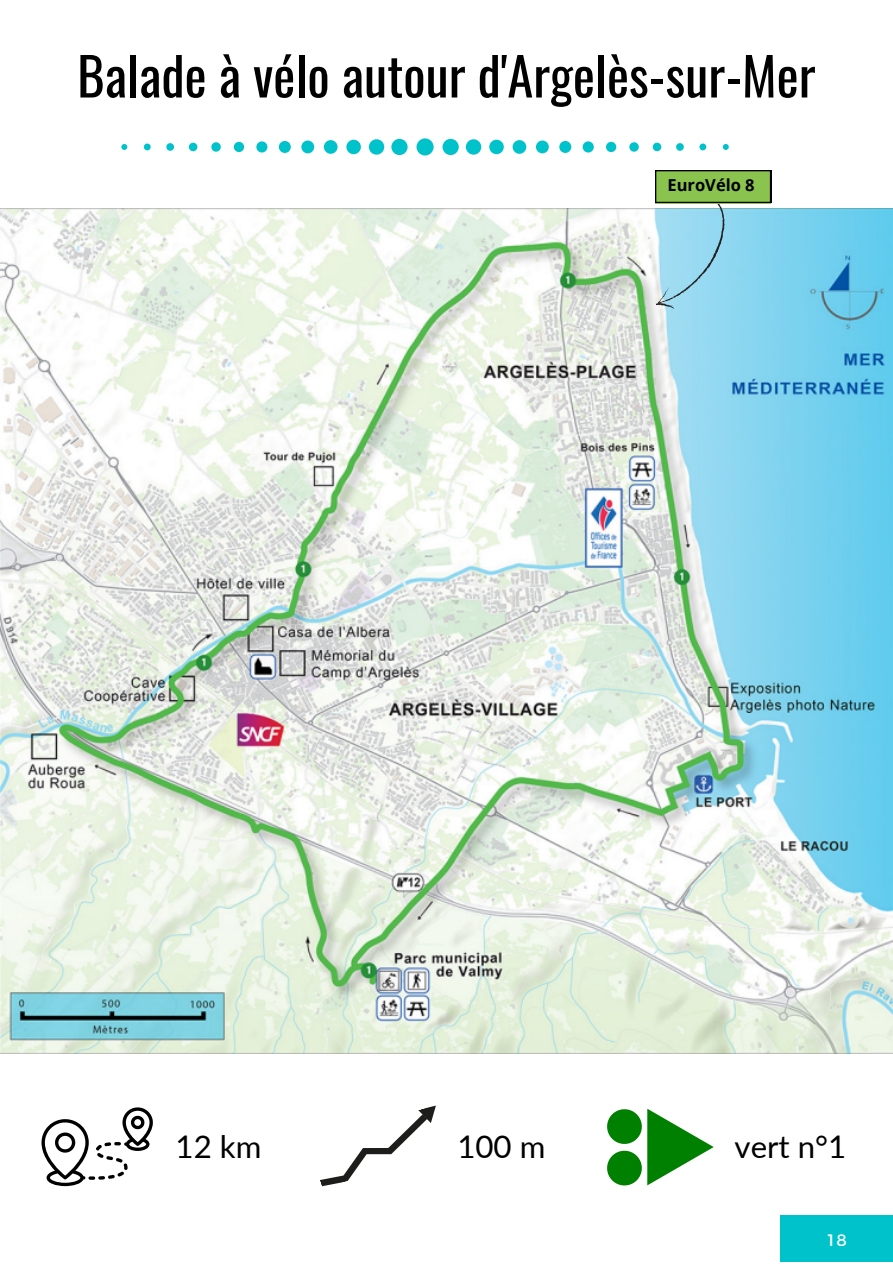
<style>
.page{position:relative;width:893px;height:1264px;background:#fff}
.page>*{position:absolute;margin:0;border:0;box-sizing:border-box;transform-origin:0 0}
.t1{font:52.5px "Oswald";color:#000}
.t2{font:31.2px "Lato";color:#000}
.t3{font:700 16.5px "Open Sans";color:#000}
.t4{font:16.5px "Montserrat";color:#fff}
</style>
<div class="page">
<img style="left:0;top:209px;width:892px;height:844px">
<svg style="left:121px;top:138px;width:607px;height:17px"></svg>
<svg style="left:41px;top:1107px;width:112px;height:79px"></svg>
<svg style="left:320px;top:1105px;width:116px;height:82px"></svg>
<svg style="left:607px;top:1109px;width:34px;height:34px"></svg>
<svg style="left:607px;top:1150px;width:34px;height:35px"></svg>
<svg style="left:647px;top:1109px;width:66px;height:76px"></svg>
<div style="left:779px;top:1215px;width:113px;height:46px;background:#00c2cb"></div>
<svg style="left:655px;top:170px;width:116px;height:149px;background:#92cdc7"></svg>
<p class="t1" style="left:77px;top:35px;width:739px">Balade à vélo autour d'Argelès-sur-Mer</p>
<p class="t3" style="left:667px;top:174px;width:89px">EuroVélo 8</p>
<p class="t2" style="left:176px;top:1127px;width:87px">12 km</p>
<p class="t2" style="left:457px;top:1127px;width:89px">100 m</p>
<p class="t2" style="left:734px;top:1127px;width:113px">vert n°1</p>
<p class="t4" style="left:827px;top:1229px;width:21px">18</p>
</div>
